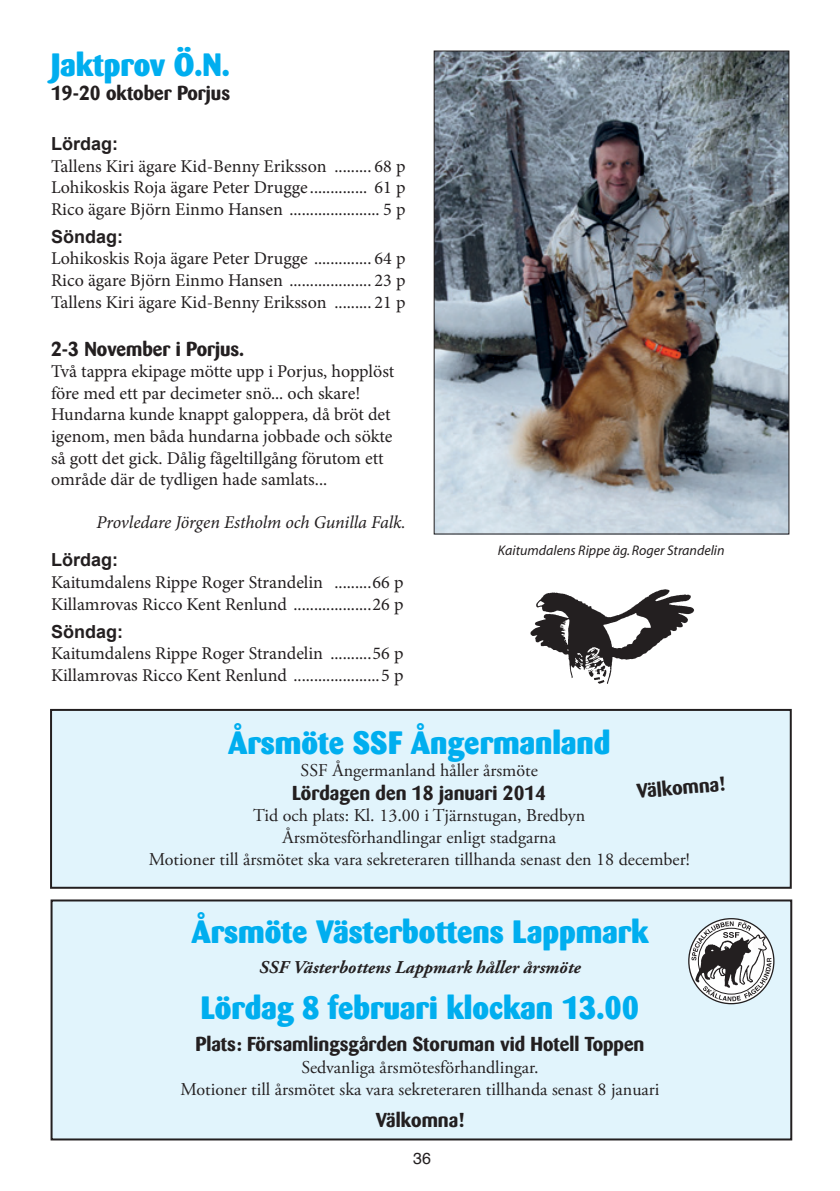
<style>
.page{position:relative;width:840px;height:1191px;background:#fff}
.page>*{position:absolute;margin:0;border:0;box-sizing:border-box;transform-origin:0 0}
.Brödtext_fet_9p{font:800 32px "Barmeno";color:#00aeef}
.Brödtext_fet_9p-2{font:700 20px "Barmeno";color:#231f20}
.t1{font:18px/21.6px "Minion Pro";color:#231f20}
.Brödtext_fet_9p-3{font:18px "Adobe Garamond Pro";color:#231f20}
.t2{font:italic 18px "Minion Pro";letter-spacing:-.01em;color:#231f20}
.Brödtext_fet_9p-4{font:italic 700 18px "Adobe Garamond Pro";color:#231f20}
.t3{font:700 18px "Arial";color:#231f20}
.t4{font:16px "Helvetica";color:#231f20}
.t5{font:italic 14px "Myriad";color:#231f20}
</style>
<div class="page">
<div style="left:52px;top:900px;width:738px;height:239px;background:#e1f4fc"></div>
<div style="left:50px;top:899px;width:741px;height:241px;border:2px solid #231f20"></div>
<img style="left:435px;top:52px;width:352px;height:480px">
<div style="left:51px;top:710px;width:739px;height:177px;background:#e1f4fc"></div>
<div style="left:50px;top:709px;width:741px;height:179px;border:2px solid #231f20"></div>
<img style="left:530px;top:589px;width:165px;height:95px">
<svg style="left:691px;top:921px;width:80px;height:80px"></svg>
<img style="left:694px;top:934px;width:73px;height:53px">
<p class="Brödtext_fet_9p" style="left:51px;top:45px;width:180px">Jaktprov Ö.N.</p>
<p class="Brödtext_fet_9p-2" style="left:51px;top:81px;width:180px">19-20 oktober Porjus</p>
<p class="t3" style="left:51px;top:132px;width:68px">Lördag:</p>
<p class="t1" style="left:51px;top:155px;width:356px">Tallens Kiri ägare Kid-Benny Eriksson ......... 68 p</p>
<p class="t1" style="left:51px;top:177px;width:356px">Lohikoskis Roja ägare Peter Drugge .............. 61 p</p>
<p class="t1" style="left:51px;top:198px;width:356px">Rico ägare Björn Einmo Hansen ...................... 5 p</p>
<p class="t3" style="left:51px;top:224px;width:73px">Söndag:</p>
<p class="t1" style="left:51px;top:248px;width:356px">Lohikoskis Roja ägare Peter Drugge .............. 64 p</p>
<p class="t1" style="left:51px;top:269px;width:356px">Rico ägare Björn Einmo Hansen .................... 23 p</p>
<p class="t1" style="left:51px;top:291px;width:356px">Tallens Kiri ägare Kid-Benny Eriksson ......... 21 p</p>
<p class="Brödtext_fet_9p-2" style="left:51px;top:336px;width:194px">2-3 November i Porjus.</p>
<p class="t1" style="left:51px;top:361px;width:344px">Två tappra ekipage mötte upp i Porjus, hopplöst före med ett par decimeter snö... och skare!</p>
<p class="t1" style="left:51px;top:404px;width:343px">Hundarna kunde knappt galoppera, då bröt det igenom, men båda hundarna jobbade och sökte så gott det gick. Dålig fågeltillgång förutom ett område där de tydligen hade samlats...</p>
<p class="t2" style="left:96px;top:510px;width:310px">Provledare Jörgen Estholm och Gunilla Falk.</p>
<p class="t3" style="left:51px;top:548px;width:68px">Lördag:</p>
<p class="t1" style="left:51px;top:571px;width:354px">Kaitumdalens Rippe Roger Strandelin .........66 p</p>
<p class="t1" style="left:51px;top:593px;width:354px">Killamrovas Ricco Kent Renlund ...................26 p</p>
<p class="t3" style="left:51px;top:619px;width:73px">Söndag:</p>
<p class="t1" style="left:51px;top:643px;width:354px">Kaitumdalens Rippe Roger Strandelin ..........56 p</p>
<p class="t1" style="left:51px;top:664px;width:354px">Killamrovas Ricco Kent Renlund .....................5 p</p>
<p class="t5" style="left:497px;top:543px;width:228px">Kaitumdalens Rippe äg. Roger Strandelin</p>
<p class="Brödtext_fet_9p" style="left:228px;top:723px;width:384px">Årsmöte SSF Ångermanland</p>
<p class="Brödtext_fet_9p-3" style="left:300px;top:759px;width:238px">SSF Ångermanland håller årsmöte</p>
<p class="Brödtext_fet_9p-2" style="left:292px;top:780px;width:255px">Lördagen den 18 januari 2014</p>
<p class="Brödtext_fet_9p-3" style="left:253px;top:805px;width:333px">Tid och plats: Kl. 13.00 i Tjärnstugan, Bredbyn</p>
<p class="Brödtext_fet_9p-3" style="left:282px;top:826px;width:275px">Årsmötesförhandlingar enligt stadgarna</p>
<p class="Brödtext_fet_9p-3" style="left:149px;top:848px;width:542px">Motioner till årsmötet ska vara sekreteraren tillhanda senast den 18 december!</p>
<p class="Brödtext_fet_9p-2" style="left:635px;top:779px;width:90px;rotate:-5deg">Välkomna!</p>
<p class="Brödtext_fet_9p" style="left:191px;top:912px;width:458px">Årsmöte Västerbottens Lappmark</p>
<p class="Brödtext_fet_9p-4" style="left:259px;top:956px;width:323px">SSF Västerbottens Lappmark håller årsmöte</p>
<p class="Brödtext_fet_9p" style="left:200px;top:988px;width:440px">Lördag 8 februari klockan 13.00</p>
<p class="Brödtext_fet_9p-2" style="left:195px;top:1032px;width:450px">Plats: Församlingsgården Storuman vid Hotell Toppen</p>
<p class="Brödtext_fet_9p-3" style="left:301px;top:1056px;width:238px">Sedvanliga årsmötesförhandlingar.</p>
<p class="Brödtext_fet_9p-3" style="left:180px;top:1078px;width:480px">Motioner till årsmötet ska vara sekreteraren tillhanda senast 8 januari</p>
<p class="Brödtext_fet_9p-2" style="left:375px;top:1107px;width:90px">Välkomna!</p>
<p class="t4" style="left:413px;top:1145px;width:19px">36</p>
</div>
